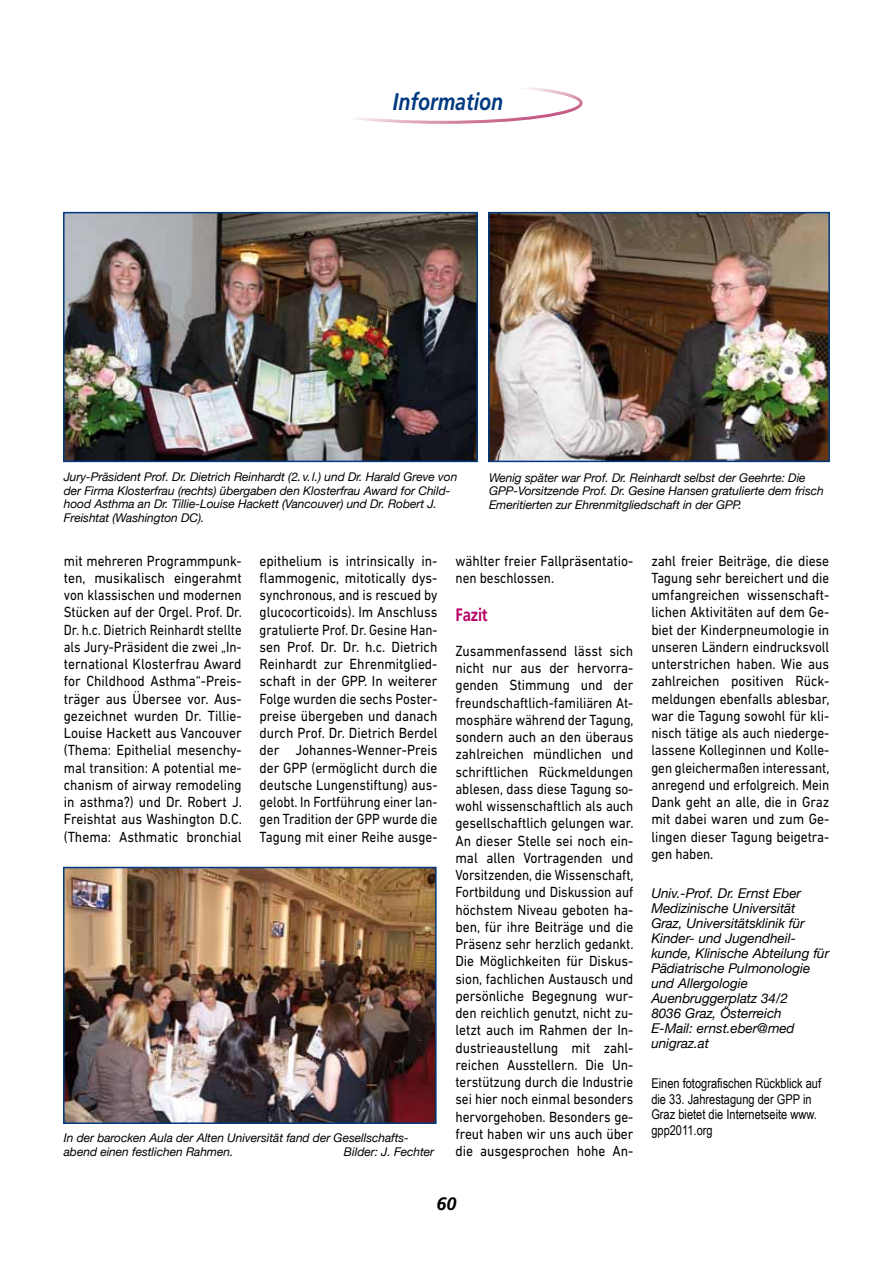
<style>
.page{position:relative;width:893px;height:1263px;background:#fff}
.page>*{position:absolute;margin:0;border:0;box-sizing:border-box;transform-origin:0 0}
.t1{font:italic 700 24px "Frutiger";color:#003a80;scale:.82 1}
.t2{font:700 18px "Frutiger";letter-spacing:-.01em;color:#b70064;scale:.82 1}
.t3{font:italic 700 18px "Frutiger";color:#000}
.t4{font:15px/17.2px "DIN Next LT Pro";color:#000;text-align:justify;scale:.91 1}
.t5{font:15px/17.2px "DIN Next LT Pro";color:#000;text-align:justify;scale:.89 1}
.t6{font:15px/17.2px "DIN Next LT Pro";color:#000;scale:.9 1}
.t7{font:italic 13.5px/15px "Helvetica Neue";letter-spacing:-.005em;color:#000}
.t8{font:13.5px/15.8px "Arial Narrow";color:#000}
.t9{font:italic 12px/13.5px "Helvetica Neue";letter-spacing:-.005em;color:#000}
</style>
<div class="page">
<div style="left:303px;top:82px;width:280px;height:42px;border:3px solid #fff;border-radius:50%"></div>
<img style="left:66px;top:215px;width:409px;height:244px">
<div style="left:63px;top:212px;width:415px;height:250px;border:2px solid #003a80"></div>
<img style="left:491px;top:215px;width:336px;height:244px">
<div style="left:488px;top:212px;width:342px;height:250px;border:2px solid #003a80"></div>
<img style="left:66px;top:870px;width:368px;height:251px">
<div style="left:63px;top:867px;width:374px;height:257px;border:2px solid #003a80"></div>
<h1 class="t1" style="left:393px;top:88px;width:136px">Information</h1>
<p class="t9" style="left:64px;top:470px;width:395px">Jury-Präsident Prof. Dr. Dietrich Reinhardt (2.v.l.) und Dr. Harald Greve von der Firma Klosterfrau (rechts) übergaben den Klosterfrau Award for Child&shy;hood Asthma an Dr. Tillie-Louise Hackett (Vancouver) und Dr. Robert J.<br>Freishtat (Washington DC).</p>
<p class="t9" style="left:489px;top:471px;width:336px">Wenig später war Prof. Dr. Reinhardt selbst der Geehrte: Die<br>GPP-Vorsitzende Prof. Dr. Gesine Hansen gratulierte dem frisch<br>Emeritierten zur Ehrenmitgliedschaft in der GPP.</p>
<p class="t5" style="left:64px;top:552px;width:202px">mit mehreren Programmpunk&shy;ten, musikalisch eingerahmt von klassischen und modernen Stücken auf der Orgel. Prof. Dr.<br>Dr. h.c. Dietrich Reinhardt stellte als Jury-Präsident die zwei „In&shy;ternational Klosterfrau Award for Childhood Asthma“-Preis&shy;träger aus Übersee vor. Aus&shy;gezeichnet wurden Dr. Tillie-Louise Hackett aus Vancouver (Thema: Epithelial mesenchy&shy;mal transition: A potential me&shy;chanism of airway remodeling in asthma?) und Dr. Robert J.<br>Freishtat aus Washington D.C. (Thema: Asthmatic bronchial</p>
<p class="t4" style="left:260px;top:552px;width:197px">epithelium is intrinsically in&shy;flammogenic, mitotically dys&shy;synchronous, and is rescued by glucocorticoids). Im Anschluss gratulierte Prof. Dr. Gesine Han&shy;sen Prof. Dr. Dr. h.c. Dietrich Reinhardt zur Ehrenmitglied&shy;schaft in der GPP. In weiterer Folge wurden die sechs Poster&shy;preise übergeben und danach durch Prof. Dr. Dietrich Berdel der Johannes-Wenner-Preis der GPP (ermöglicht durch die deutsche Lungenstiftung) aus&shy;gelobt. In Fortführung einer lan&shy;gen Tradition der GPP wurde die Tagung mit einer Reihe ausge-</p>
<p class="t6" style="left:455px;top:552px;width:198px">wählter freier Fallpräsentatio&shy;nen beschlossen.</p>
<p class="t2" style="left:455px;top:604px;width:41px">Fazit</p>
<p class="t4" style="left:455px;top:642px;width:197px">Zusammenfassend lässt sich nicht nur aus der hervorra&shy;genden Stimmung und der freundschaftlich-familiären At&shy;mosphäre während der Tagung, sondern auch an den überaus zahlreichen mündlichen und schriftlichen Rückmeldungen ablesen, dass diese Tagung so&shy;wohl wissenschaftlich als auch gesellschaftlich gelungen war.<br>An dieser Stelle sei noch ein&shy;mal allen Vortragenden und Vorsitzenden, die Wissenschaft, Fortbildung und Diskussion auf höchstem Niveau geboten ha&shy;ben, für ihre Beiträge und die Präsenz sehr herzlich gedankt.<br>Die Möglichkeiten für Diskus&shy;sion, fachlichen Austausch und persönliche Begegnung wur&shy;den reichlich genutzt, nicht zu&shy;letzt auch im Rahmen der In&shy;dustrieaustellung mit zahl&shy;reichen Ausstellern. Die Un&shy;terstützung durch die Industrie sei hier noch einmal besonders hervorgehoben. Besonders ge&shy;freut haben wir uns auch über die ausgesprochen hohe An-</p>
<p class="t9" style="left:64px;top:1131px;width:347px">In der barocken Aula der Alten Universität fand der Gesellschafts&shy;abend einen festlichen Rahmen.</p>
<p class="t9" style="left:344px;top:1145px;width:92px">Bilder: J. Fechter</p>
<p class="t3" style="left:436px;top:1193px;width:22px">60</p>
<p class="t4" style="left:651px;top:552px;width:197px">zahl freier Beiträge, die diese Tagung sehr bereichert und die umfangreichen wissenschaft&shy;lichen Aktivitäten auf dem Ge&shy;biet der Kinderpneumologie in unseren Ländern eindrucksvoll unterstrichen haben. Wie aus zahlreichen positiven Rück&shy;meldungen ebenfalls ablesbar, war die Tagung sowohl für kli&shy;nisch tätige als auch niederge&shy;lassene Kolleginnen und Kolle&shy;gen gleichermaßen interessant, anregend und erfolgreich. Mein Dank geht an alle, die in Graz mit dabei waren und zum Ge&shy;lingen dieser Tagung beigetra&shy;gen haben.</p>
<p class="t7" style="left:651px;top:885px;width:179px">Univ.-Prof. Dr. Ernst Eber<br>Medizinische Universität<br>Graz, Universitätsklinik für<br>Kinder- und Jugendheil&shy;kunde, Klinische Abteilung für<br>Pädiatrische Pulmonologie und Allergologie<br>Auenbruggerplatz 34/2<br>8036 Graz, Österreich<br>E-Mail: ernst.eber@med unigraz.at</p>
<p class="t8" style="left:651px;top:1074px;width:171px">Einen fotografischen Rückblick auf die 33. Jahrestagung der GPP in<br>Graz bietet die Internetseite www. gpp2011.org</p>
</div>
